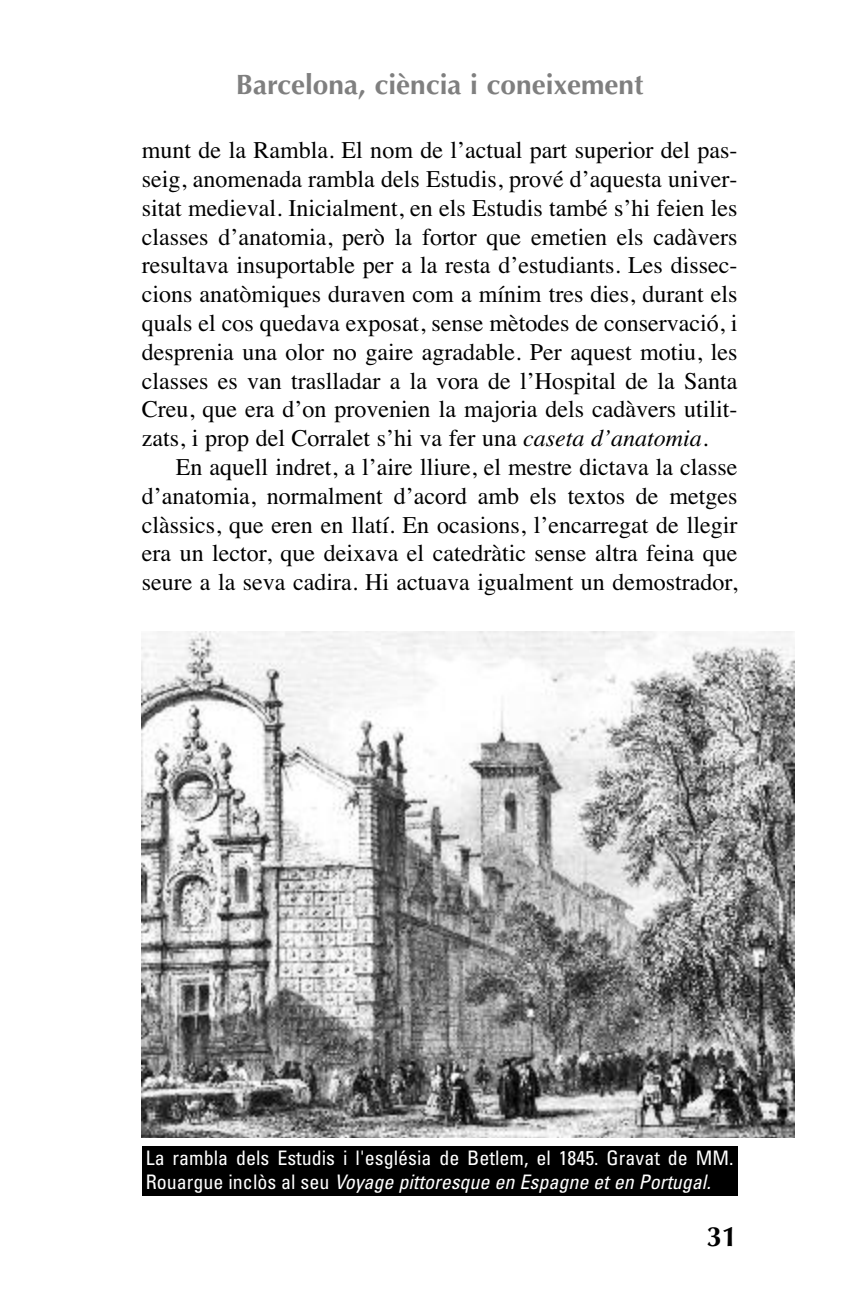
<style>
.page{position:relative;width:851px;height:1304px;background:#fff}
.page>*{position:absolute;margin:0;border:0;box-sizing:border-box;transform-origin:0 0}
.t1{font:700 28px "Optima";color:#7f7f7f}
.t2{font:700 28px "Optima";color:#000}
.t3{font:24px/28.8px "Times";color:#000;text-align:justify}
.t4{font:condensed 20px/24px "Univers";color:#fff}
.s1{font-style:italic}
</style>
<div class="page">
<img style="left:142px;top:631px;width:652px;height:507px">
<div style="left:142px;top:1146px;width:595px;height:50px;background:#000"></div>
<p class="t1" style="left:236px;top:73px;width:409px">Barcelona, ciència i coneixement</p>
<p class="t3" style="left:142px;top:135px;width:597px">munt de la Rambla. El nom de l’actual part superior del pas&shy;seig, anomenada rambla dels Estudis, prové d’aquesta univer&shy;sitat medieval. Inicialment, en els Estudis també s’hi feien les classes d’anatomia, però la fortor que emetien els cadàvers resultava insuportable per a la resta d’estudiants. Les dissec&shy;cions anatòmiques duraven com a mínim tres dies, durant els quals el cos quedava exposat, sense mètodes de conservació, i desprenia una olor no gaire agradable. Per aquest motiu, les classes es van traslladar a la vora de l’Hospital de la Santa Creu, que era d’on provenien la majoria dels cadàvers utilit&shy;zats, i prop del Corralet s’hi va fer una <span class="s1">caseta d’anatomia</span>.</p>
<p class="t3" style="left:142px;top:452px;width:597px;text-indent:34px">En aquell indret, a l’aire lliure, el mestre dictava la classe d’anatomia, normalment d’acord amb els textos de metges clàssics, que eren en llatí. En ocasions, l’encarregat de llegir era un lector, que deixava el catedràtic sense altra feina que seure a la seva cadira. Hi actuava igualment un demostrador,</p>
<p class="t4" style="left:146px;top:1147px;width:589px">La rambla dels Estudis i l'església de Betlem, el 1845. Gravat de MM.<br>Rouargue inclòs al seu <span class="s1">Voyage pittoresque en Espagne et en Portugal.</span></p>
<p class="t2" style="left:706px;top:1225px;width:33px">31</p>
</div>
